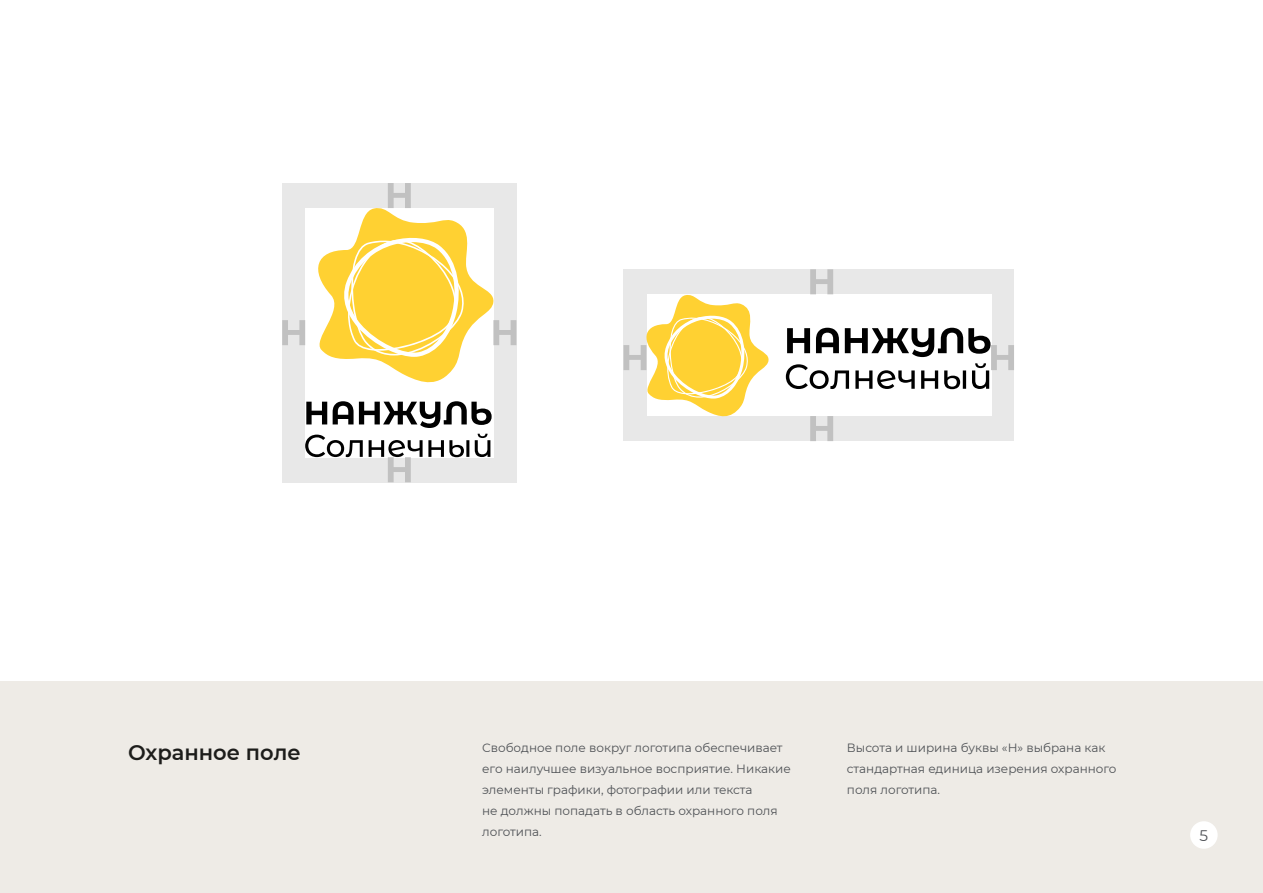
<style>
.page{position:relative;width:1263px;height:893px;background:#fff}
.page>*{position:absolute;margin:0;border:0;box-sizing:border-box;transform-origin:0 0}
.t1{font:600 21px "Montserrat";color:#1d1d1b}
.t2{font:15.3px "Montserrat";color:#4e5155}
.t3{font:12px/21px "Montserrat";color:#4e5155}
</style>
<div class="page">
<div style="left:1px;top:681px;width:1262px;height:212px;background:#eeebe6"></div>
<div style="left:282px;top:183px;width:234px;height:299px;background:#e8e8e8"></div>
<div style="left:305px;top:208px;width:188px;height:249px;background:#fff"></div>
<div style="left:623px;top:269px;width:391px;height:172px;background:#e8e8e8"></div>
<div style="left:647px;top:294px;width:344px;height:122px;background:#fff"></div>
<div style="left:1190px;top:821px;width:28px;height:28px;background:#fff;border-radius:50%"></div>
<svg style="left:810px;top:416px;width:23px;height:25px"></svg>
<svg style="left:786px;top:328px;width:228px;height:61px"></svg>
<svg style="left:623px;top:295px;width:146px;height:122px"></svg>
<svg style="left:810px;top:269px;width:23px;height:25px"></svg>
<svg style="left:305px;top:401px;width:187px;height:81px"></svg>
<svg style="left:282px;top:183px;width:234px;height:204px"></svg>
<h1 class="t1" style="left:128px;top:737px;width:174px">Охранное поле</h1>
<p class="t3" style="left:482px;top:737px;width:310px">Свободное поле вокруг логотипа обеспечивает его наилучшее визуальное восприятие. Никакие элементы графики, фотографии или текста<br>не должны попадать в область охранного поля логотипа.</p>
<p class="t3" style="left:847px;top:737px;width:271px">Высота и ширина буквы «Н» выбрана как стандартная единица изерения охранного поля логотипа.</p>
<p class="t2" style="left:1199px;top:825px;width:10px">5</p>
</div>
